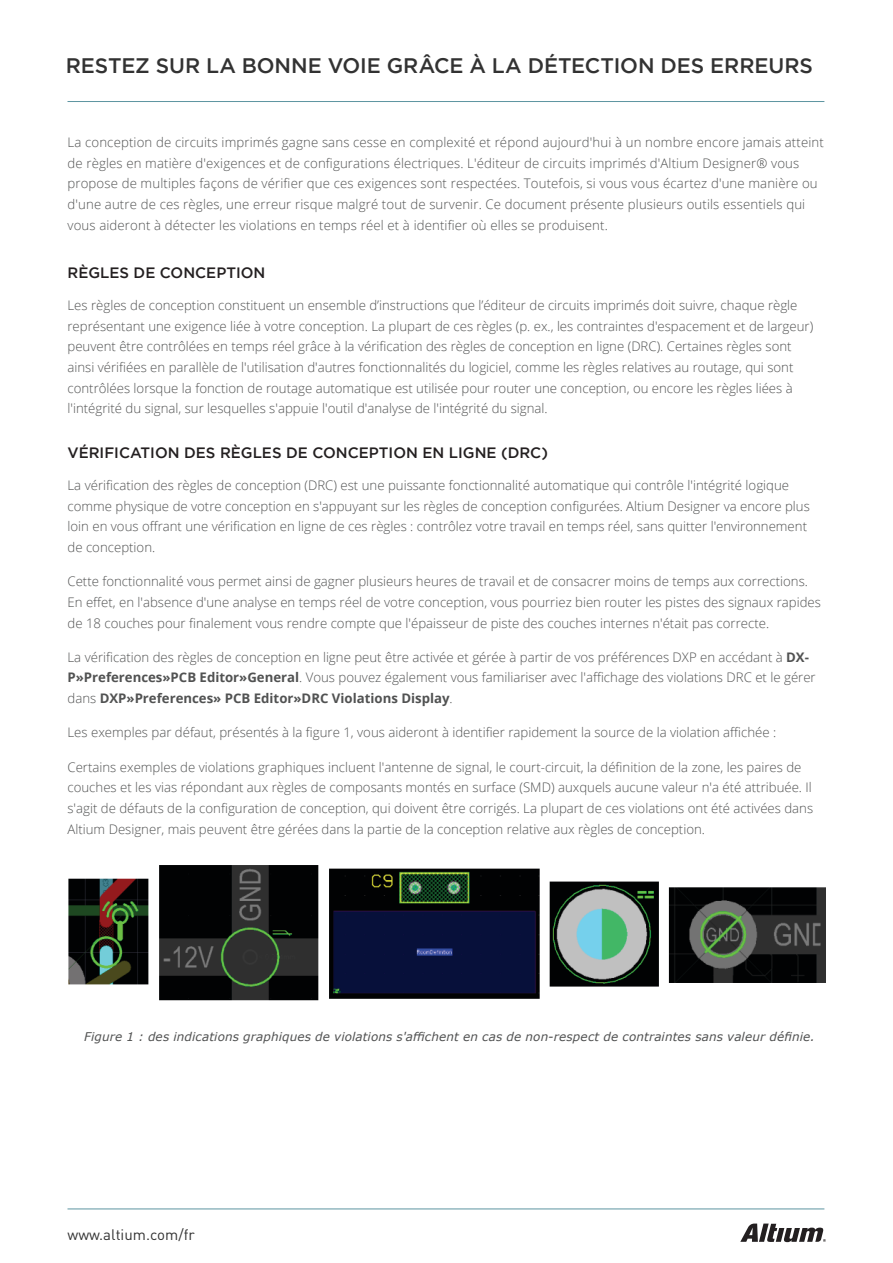
<style>
.page{position:relative;width:893px;height:1263px;background:#fff}
.page>*{position:absolute;margin:0;border:0;box-sizing:border-box;transform-origin:0 0}
.t1{font:500 21px "Gotham";letter-spacing:-.005em;color:#323232}
.Heading_1{font:500 15px "Gotham";color:#231f20}
.t2{font:15px "DIN Pro";color:#323232}
.Body_Text{font:300 13.2px/20.7px "Open Sans";color:#515252}
.t3{font:italic 12px "Verdana";letter-spacing:.01em;color:#515252}
.s1{font-weight:700}
</style>
<div class="page">
<hr style="left:68px;top:1208px;width:756px;height:1px;background:#5c94a1">
<hr style="left:68px;top:101px;width:756px;height:1px;background:#5c94a1">
<svg style="left:740px;top:1223px;width:86px;height:19px"></svg>
<img style="left:68px;top:865px;width:758px;height:136px">
<h1 class="t1" style="left:66px;top:54px;width:749px">RESTEZ SUR LA BONNE VOIE GRÂCE À LA DÉTECTION DES ERREURS</h1>
<p class="Body_Text" style="left:68px;top:131px;width:758px">La conception de circuits imprimés gagne sans cesse en complexité et répond aujourd'hui à un nombre encore jamais atteint de règles en matière d'exigences et de configurations électriques. L'éditeur de circuits imprimés d'Altium Designer® vous propose de multiples façons de vérifier que ces exigences sont respectées. Toutefois, si vous vous écartez d'une manière ou d'une autre de ces règles, une erreur risque malgré tout de survenir. Ce document présente plusieurs outils essentiels qui vous aideront à détecter les violations en temps réel et à identifier où elles se produisent.</p>
<p class="Heading_1" style="left:68px;top:264px;width:199px">RÈGLES DE CONCEPTION</p>
<p class="Body_Text" style="left:68px;top:294px;width:747px">Les règles de conception constituent un ensemble d’instructions que l’éditeur de circuits imprimés doit suivre, chaque règle représentant une exigence liée à votre conception. La plupart de ces règles (p. ex., les contraintes d'espacement et de largeur) peuvent être contrôlées en temps réel grâce à la vérification des règles de conception en ligne (DRC). Certaines règles sont ainsi vérifiées en parallèle de l'utilisation d'autres fonctionnalités du logiciel, comme les règles relatives au routage, qui sont contrôlées lorsque la fonction de routage automatique est utilisée pour router une conception, ou encore les règles liées à l'intégrité du signal, sur lesquelles s'appuie l'outil d'analyse de l'intégrité du signal.</p>
<p class="Heading_1" style="left:68px;top:444px;width:482px">VÉRIFICATION DES RÈGLES DE CONCEPTION EN LIGNE (DRC)</p>
<p class="Body_Text" style="left:68px;top:474px;width:744px">La vérification des règles de conception (DRC) est une puissante fonctionnalité automatique qui contrôle l'intégrité logique comme physique de votre conception en s'appuyant sur les règles de conception configurées. Altium Designer va encore plus loin en vous offrant une vérification en ligne de ces règles : contrôlez votre travail en temps réel, sans quitter l'environnement de conception.</p>
<p class="Body_Text" style="left:68px;top:571px;width:755px">Cette fonctionnalité vous permet ainsi de gagner plusieurs heures de travail et de consacrer moins de temps aux corrections.<br>En effet, en l'absence d'une analyse en temps réel de votre conception, vous pourriez bien router les pistes des signaux rapides de 18 couches pour finalement vous rendre compte que l'épaisseur de piste des couches internes n'était pas correcte.</p>
<p class="Body_Text" style="left:68px;top:646px;width:750px">La vérification des règles de conception en ligne peut être activée et gérée à partir de vos préférences DXP en accédant à <span class="s1">DX-<br>P»Preferences»PCB Editor»General</span>. Vous pouvez également vous familiariser avec l'affichage des violations DRC et le gérer dans <span class="s1">DXP»Preferences» PCB Editor»DRC Violations Display</span>.</p>
<p class="Body_Text" style="left:68px;top:722px;width:710px">Les exemples par défaut, présentés à la figure 1, vous aideront à identifier rapidement la source de la violation affichée :</p>
<p class="Body_Text" style="left:68px;top:756px;width:747px">Certains exemples de violations graphiques incluent l'antenne de signal, le court-circuit, la définition de la zone, les paires de couches et les vias répondant aux règles de composants montés en surface (SMD) auxquels aucune valeur n'a été attribuée. Il s'agit de défauts de la configuration de conception, qui doivent être corrigés. La plupart de ces violations ont été activées dans Altium Designer, mais peuvent être gérées dans la partie de la conception relative aux règles de conception.</p>
<p class="t3" style="left:84px;top:1029px;width:732px">Figure 1 : des indications graphiques de violations s'affichent en cas de non-respect de contraintes sans valeur définie.</p>
<p class="t2" style="left:68px;top:1224px;width:129px">www.altium.com/fr</p>
</div>
